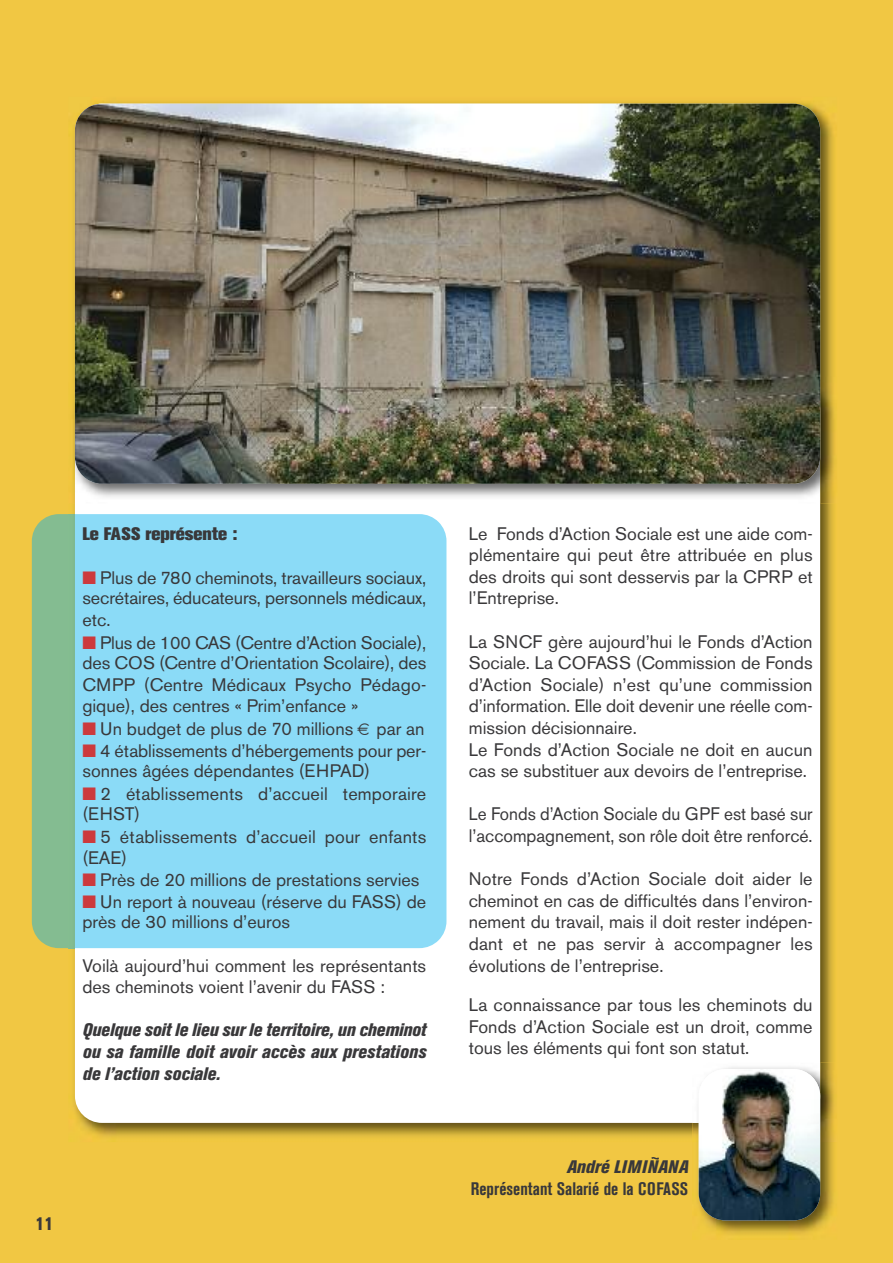
<style>
.page{position:relative;width:893px;height:1263px;background:#f1c743}
.page>*{position:absolute;margin:0;border:0;box-sizing:border-box;transform-origin:0 0}
.t1{font:18px/21.6px "Akzidenz Grotesk BE";color:#39383a}
.t2{font:italic 800 condensed 18px/21.6px "Akzidenz Grotesk BE";letter-spacing:.005em;color:#39383a;text-align:justify}
.t3{font:18px/21.6px "Akzidenz Grotesk BE";color:#39383a;scale:.95 1}
.t4{font:700 condensed 18px "Akzidenz Grotesk BE";color:#39383a}
.t5{font:800 18px "Akzidenz Grotesk BE";color:#39383a}
.t6{font:800 condensed 18px "Akzidenz Grotesk BE";color:#39383a}
.s1{color:#cc3a3d}
</style>
<div class="page">
<img style="left:68px;top:503px;width:766px;height:639px">
<div style="left:75px;top:383px;width:745px;height:740px;background:#fff;border-radius:27px"></div>
<svg style="left:651px;top:1157px;width:8px;height:3px"></svg>
<div style="left:32px;top:514px;width:36px;height:434px;background:#84bc91"></div>
<div style="left:68px;top:514px;width:7px;height:434px;background:#83bc90"></div>
<div style="left:75px;top:514px;width:371px;height:434px;background:#8bdbf7"></div>
<img style="left:69px;top:102px;width:766px;height:401px">
<img style="left:75px;top:104px;width:745px;height:380px;border-radius:27px">
<img style="left:692px;top:1062px;width:143px;height:177px">
<img style="left:692px;top:1062px;width:128px;height:61px">
<img style="left:699px;top:1069px;width:121px;height:151px;border-radius:27px">
<svg style="left:358px;top:723px;width:11px;height:12px"></svg>
<p class="t5" style="left:82px;top:527px;width:156px">Le FASS représente :</p>
<p class="t1" style="left:82px;top:569px;width:345px;line-height:21.1px;text-align:justify"><span class="s1">■</span> Plus de 780 cheminots, travailleurs sociaux, secrétaires, éducateurs, personnels médicaux, etc.</p>
<p class="t1" style="left:82px;top:633px;width:345px;text-align:justify"><span class="s1">■</span> Plus de 100 CAS (Centre d’Action Sociale), des COS (Centre d’Orientation Scolaire), des CMPP (Centre Médicaux Psycho Pédago&shy;gique), des centres « Prim’enfance »</p>
<p class="t1" style="left:82px;top:720px;width:272px"><span class="s1">■</span> Un budget de plus de 70 millions</p>
<p class="t1" style="left:377px;top:720px;width:50px">par an</p>
<p class="t1" style="left:82px;top:742px;width:345px;line-height:20.7px"><span class="s1">■</span> 4 établissements d’hébergements pour per&shy;sonnes âgées dépendantes (EHPAD)</p>
<p class="t1" style="left:82px;top:785px;width:345px;line-height:20.7px"><span class="s1">■</span> 2 établissements d’accueil temporaire (EHST)</p>
<p class="t1" style="left:82px;top:828px;width:345px;line-height:20.7px"><span class="s1">■</span> 5 établissements d’accueil pour enfants (EAE)</p>
<p class="t1" style="left:82px;top:871px;width:338px"><span class="s1">■</span> Près de 20 millions de prestations servies</p>
<p class="t1" style="left:82px;top:893px;width:345px;line-height:20.7px"><span class="s1">■</span> Un report à nouveau (réserve du FASS) de près de 30 millions d’euros</p>
<p class="t1" style="left:82px;top:956px;width:345px">Voilà aujourd’hui comment les représentants des cheminots voient l’avenir du FASS :</p>
<p class="t2" style="left:82px;top:1021px;width:345px">Quelque soit le lieu sur le territoire, un cheminot ou sa famille doit avoir accès aux prestations de l’action sociale.</p>
<p class="t6" style="left:35px;top:1217px;width:19px">11</p>
<p class="t1" style="left:469px;top:524px;width:345px;text-align:justify">Le Fonds d’Action Sociale est une aide com&shy;plémentaire qui peut être attribuée en plus des droits qui sont desservis par la CPRP et l’Entreprise.</p>
<p class="t1" style="left:469px;top:632px;width:345px">La SNCF gère aujourd’hui le Fonds d’Action Sociale. La COFASS (Commission de Fonds d’Action Sociale) n’est qu’une commission d’information. Elle doit devenir une réelle com&shy;mission décisionnaire.<br>Le Fonds d’Action Sociale ne doit en aucun cas se substituer aux devoirs de l’entreprise.</p>
<p class="t3" style="left:469px;top:805px;width:363px">Le Fonds d’Action Sociale du GPF est basé sur l’accompagnement, son rôle doit être renforcé.</p>
<p class="t1" style="left:469px;top:870px;width:345px;text-align:justify">Notre Fonds d’Action Sociale doit aider le cheminot en cas de difficultés dans l’environ&shy;nement du travail, mais il doit rester indépen&shy;dant et ne pas servir à accompagner les évolutions de l’entreprise.</p>
<p class="t1" style="left:469px;top:996px;width:345px;text-align:justify">La connaissance par tous les cheminots du Fonds d’Action Sociale est un droit, comme tous les éléments qui font son statut.</p>
<p class="t2" style="left:567px;top:1157px;width:123px">André LIMINANA</p>
<p class="t4" style="left:471px;top:1182px;width:219px">Représentant Salarié de la COFASS</p>
</div>
